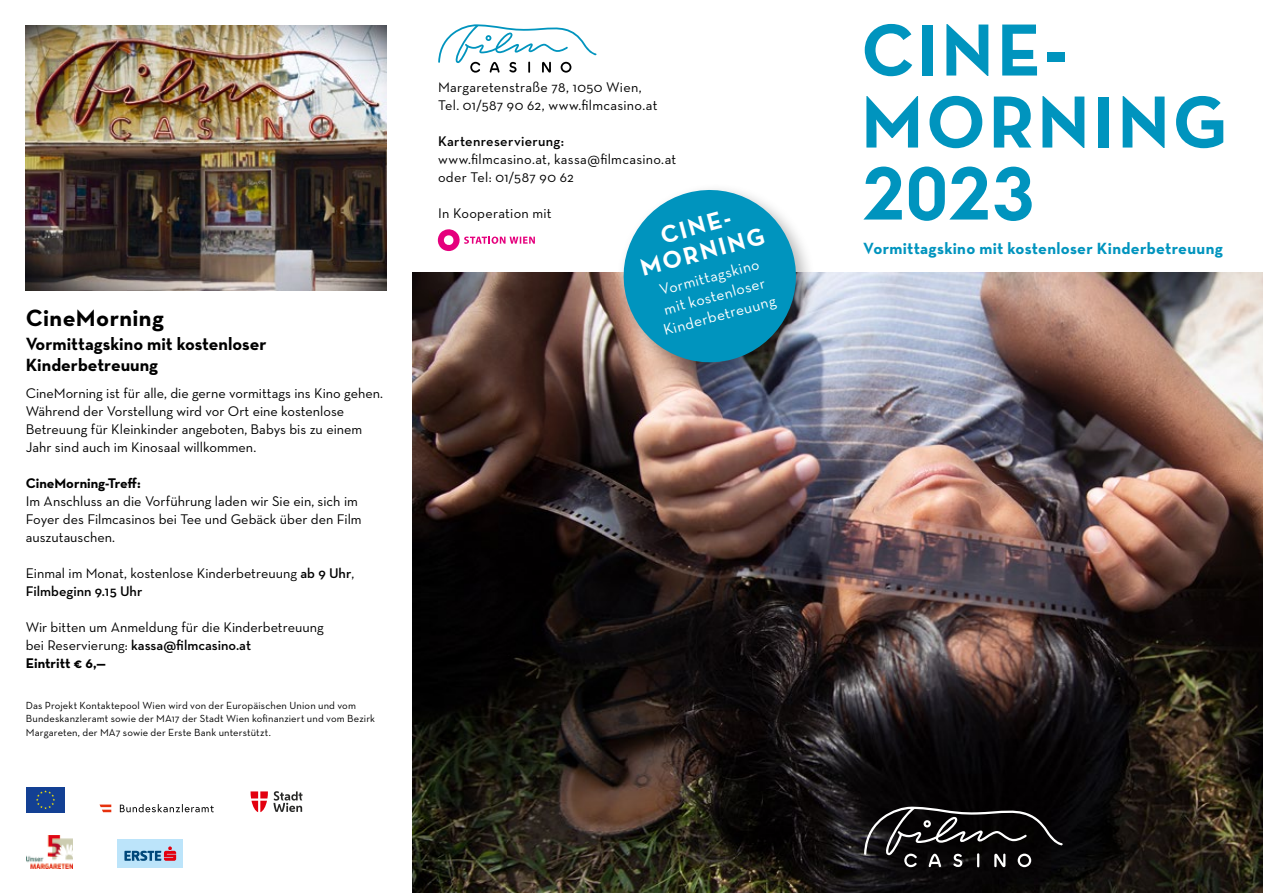
<style>
.page{position:relative;width:1263px;height:893px;background:#fff}
.page>*{position:absolute;margin:0;border:0;box-sizing:border-box;transform-origin:0 0}
.t1{font:700 75px/72px "Neutra Text";letter-spacing:.035em;color:#0094be}
.t2{font:800 72px "V Futura";color:#0094be}
.t3{font:700 24.75px/26.4px "Neutra Text";color:#fff;text-align:center}
.t4{font:700 24px "Neutra Text";letter-spacing:.015em;color:#000}
.t5{font:700 18px/21px "Neutra Text";color:#000}
.t6{font:700 16.5px "Neutra Text";letter-spacing:.015em;color:#0094be}
.t7{font:15.6px/19.8px "Neutra Text";color:#fff;text-align:center}
.t8{font:14.25px/18px "Neutra Text";color:#000}
.t9{font:14.25px/18px "Neutra Text";letter-spacing:.02em;color:#000}
.t10{font:600 14.25px "Neutra Text";letter-spacing:.02em;color:#000}
.t11{font:700 14.25px "Neutra Text";color:#000}
.t12{font:10.5px/13.5px "Neutra Text";letter-spacing:.015em;color:#000}
.s1{font-weight:600}
.s2{font-weight:700}
</style>
<div class="page">
<img style="left:412px;top:272px;width:851px;height:621px">
<svg style="left:864px;top:806px;width:199px;height:61px;background:#292828"></svg>
<img style="left:26px;top:26px;width:361px;height:264px">
<svg style="left:438px;top:24px;width:158px;height:49px"></svg>
<svg style="left:438px;top:229px;width:97px;height:22px"></svg>
<div style="left:615px;top:182px;width:201px;height:200px;background:#000;opacity:.3"></div>
<svg style="left:614px;top:182px;width:191px;height:190px"></svg>
<img style="left:27px;top:835px;width:46px;height:33px">
<svg style="left:111px;top:804px;width:9px;height:8px"></svg>
<svg style="left:120px;top:804px;width:94px;height:8px"></svg>
<svg style="left:100px;top:804px;width:11px;height:8px"></svg>
<svg style="left:251px;top:791px;width:52px;height:21px"></svg>
<div style="left:117px;top:840px;width:66px;height:28px;background:#bce4fa"></div>
<svg style="left:124px;top:846px;width:52px;height:15px"></svg>
<svg style="left:26px;top:787px;width:39px;height:26px"></svg>
<div style="left:27px;top:787px;width:38px;height:25px;background:#134094"></div>
<svg style="left:36px;top:790px;width:19px;height:19px"></svg>
<h3 class="t4" style="left:26px;top:303px;width:140px">CineMorning</h3>
<p class="t5" style="left:26px;top:333px;width:242px">Vormittagskino mit kostenloser<br>Kinderbetreuung</p>
<p class="t8" style="left:26px;top:384px;width:359px">CineMorning ist für alle, die gerne vormittags ins Kino gehen.<br>Während der Vorstellung wird vor Ort eine kostenlose Betreuung für Kleinkinder angeboten, Babys bis zu einem Jahr sind auch im Kinosaal willkommen.</p>
<p class="t11" style="left:26px;top:475px;width:117px">CineMorning-Treff:</p>
<p class="t8" style="left:26px;top:492px;width:337px">Im Anschluss an die Vorführung laden wir Sie ein, sich im<br>Foyer des Filmcasinos bei Tee und Gebäck über den Film auszutauschen.</p>
<p class="t8" style="left:26px;top:564px;width:330px">Einmal im Monat, kostenlose Kinderbetreuung <span class="s1">ab 9 Uhr</span>,<br><span class="s1">Filmbeginn 9.15 Uhr</span></p>
<p class="t8" style="left:26px;top:618px;width:299px">Wir bitten um Anmeldung für die Kinderbetreuung bei Reservierung: <span class="s1">kassa@filmcasino.at<br></span><span class="s2">Eintritt € 6,—</span></p>
<p class="t12" style="left:26px;top:698px;width:351px">Das Projekt Kontaktepool Wien wird von der Europäischen Union und vom<br>Bundeskanzleramt sowie der MA17 der Stadt Wien kofinanziert und vom Bezirk<br>Margareten, der MA7 sowie der Erste Bank unterstützt.</p>
<p class="t9" style="left:438px;top:78px;width:221px">Margaretenstraße 78, 1050 Wien,<br>Tel. 01/587 90 62, www.filmcasino.at</p>
<p class="t10" style="left:438px;top:133px;width:128px">Kartenreservierung:</p>
<p class="t9" style="left:438px;top:150px;width:240px">www.filmcasino.at, kassa@filmcasino.at oder Tel: 01/587 90 62</p>
<p class="t9" style="left:438px;top:204px;width:115px">In Kooperation mit</p>
<h3 class="t3" style="left:630px;top:229px;width:129px;rotate:-15deg">CINE-<br>MORNING</h3>
<p class="t7" style="left:651px;top:282px;width:117px;rotate:-15deg">Vormittagskino mit kostenloser<br>Kinderbetreuung</p>
<h1 class="t1" style="left:861px;top:12px;width:368px">CINE-<br>MORNING</h1>
<h2 class="t2" style="left:861px;top:145px;width:175px">2023</h2>
<p class="t6" style="left:863px;top:238px;width:361px">Vormittagskino mit kostenloser Kinderbetreuung</p>
</div>
